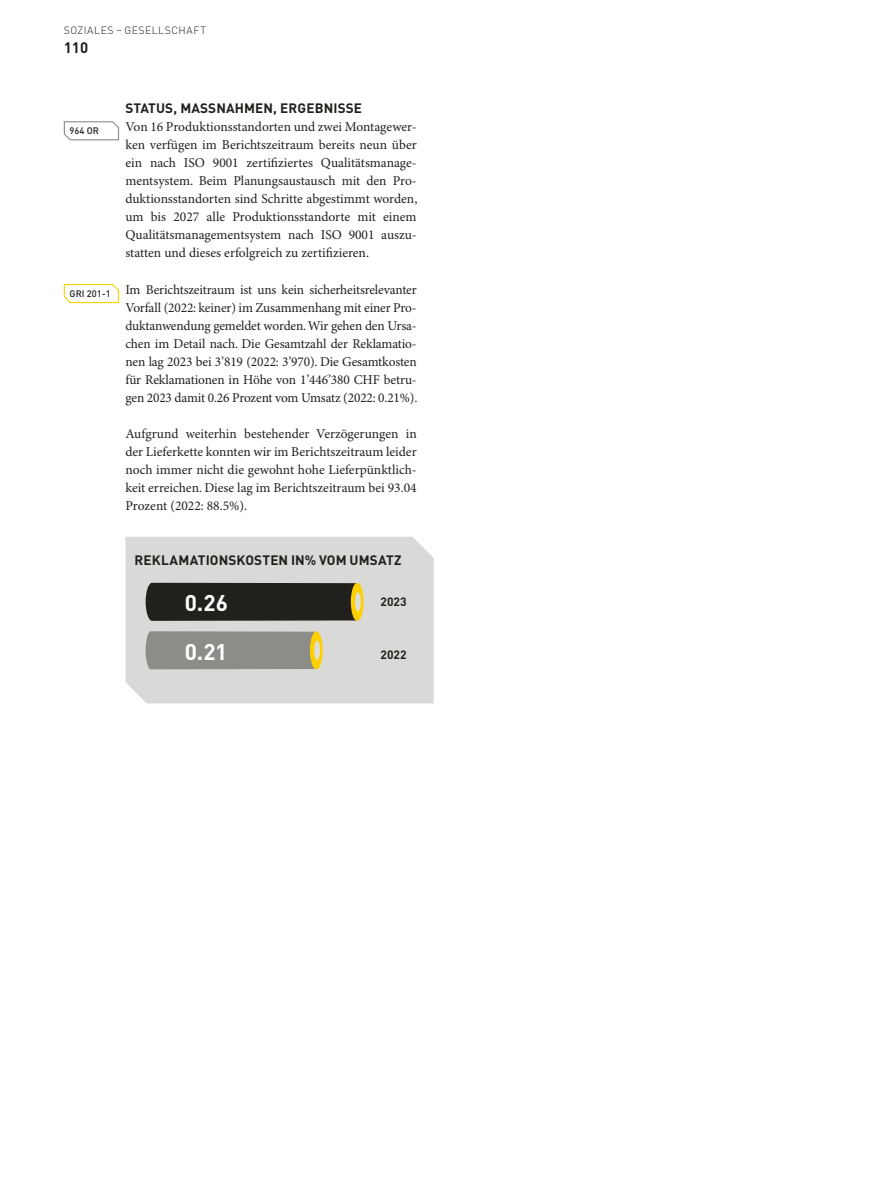
<style>
.page{position:relative;width:893px;height:1191px;background:#fff}
.page>*{position:absolute;margin:0;border:0;box-sizing:border-box;transform-origin:0 0}
.t1{font:700 22.5px/48.4px "DINOT";color:#fff}
.t2{font:700 15px "DINOT";color:#21201c}
.t3{font:13.5px/18.1px "Minion Pro";letter-spacing:-.005em;color:#21201c;text-align:justify}
.t4{font:700 13.5px "DINOT";letter-spacing:.01em;color:#21201c}
.t5{font:700 12px "DINOT";color:#21201c}
.t6{font:300 10.5px "DINOT";letter-spacing:.05em;color:#21201c}
.t7{font:500 9.3px "DINOT";color:#21201c}
</style>
<div class="page">
<div style="left:125px;top:537px;width:309px;height:166px;background:#d9d9d8"></div>
<div style="left:146px;top:583px;width:210px;height:38px;background:#21201c"></div>
<div style="left:146px;top:631px;width:169px;height:38px;background:#8c8c88"></div>
<div style="left:351px;top:583px;width:13px;height:38px;background:#fed000;border-radius:50%"></div>
<div style="left:355px;top:592px;width:6px;height:19px;background:#dededd;border-radius:50%"></div>
<div style="left:310px;top:631px;width:13px;height:38px;background:#fed000;border-radius:50%"></div>
<div style="left:314px;top:640px;width:6px;height:20px;background:#dededd;border-radius:50%"></div>
<svg style="left:63px;top:121px;width:56px;height:20px"></svg>
<svg style="left:63px;top:283px;width:57px;height:21px"></svg>
<p class="t6" style="left:64px;top:24px;width:144px">SOZIALES – GESELLSCHAFT</p>
<p class="t2" style="left:64px;top:38px;width:26px">110</p>
<p class="t7" style="left:70px;top:125px;width:31px">964 OR</p>
<p class="t7" style="left:70px;top:288px;width:43px">GRI 201-1</p>
<p class="t4" style="left:126px;top:99px;width:238px">STATUS, MASSNAHMEN, ERGEBNISSE</p>
<p class="t3" style="left:125px;top:118px;width:293px">Von 16 Produktionsstandorten und zwei Montagewer&shy;ken verfügen im Berichtszeitraum bereits neun über ein nach ISO 9001 zertifiziertes Qualitätsmanage&shy;mentsystem. Beim Planungsaustausch mit den Pro&shy;duktionsstandorten sind Schritte abgestimmt worden, um bis 2027 alle Produktionsstandorte mit einem Qualitätsmanagementsystem nach ISO 9001 auszu&shy;statten und dieses erfolgreich zu zertifizieren.</p>
<p class="t3" style="left:125px;top:281px;width:293px">Im Berichtszeitraum ist uns kein sicherheitsrelevanter Vorfall (2022: keiner) im Zusammenhang mit einer Pro&shy;duktanwendung gemeldet worden. Wir gehen den Ursa&shy;chen im Detail nach. Die Gesamtzahl der Reklamatio&shy;nen lag 2023 bei 3’819 (2022: 3’970). Die Gesamtkosten für Reklamationen in Höhe von 1’446’380 CHF betru&shy;gen 2023 damit 0.26 Prozent vom Umsatz (2022: 0.21%).</p>
<p class="t3" style="left:125px;top:425px;width:293px">Aufgrund weiterhin bestehender Verzögerungen in der Lieferkette konnten wir im Berichtszeitraum leider noch immer nicht die gewohnt hohe Lieferpünktlich&shy;keit erreichen. Diese lag im Berichtszeitraum bei 93.04<br>Prozent (2022: 88.5%).</p>
<p class="t4" style="left:135px;top:551px;width:268px">REKLAMATIONSKOSTEN IN% VOM UMSATZ</p>
<h1 class="t1" style="left:185px;top:578px;width:45px">0.26<br>0.21</h1>
<p class="t5" style="left:381px;top:594px;width:28px">2023</p>
<p class="t5" style="left:381px;top:647px;width:28px">2022</p>
</div>
